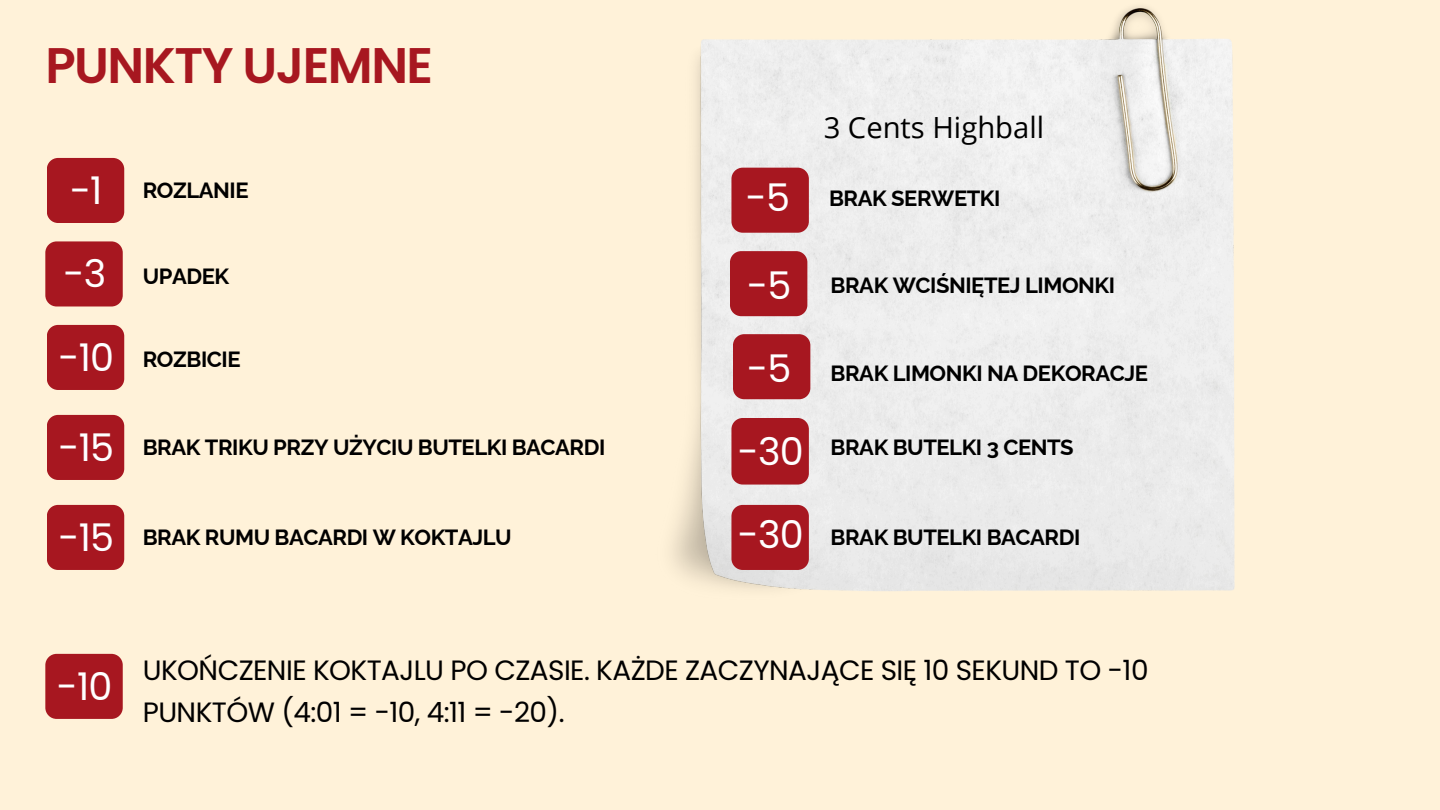
<style>
.page{position:relative;width:1440px;height:810px;background:#fff2d9}
.page>*{position:absolute;margin:0;border:0;box-sizing:border-box;transform-origin:0 0}
.t1{font:600 50px "Poppins";letter-spacing:-.03em;color:#a71720}
.t2{font:38.1px "Poppins";letter-spacing:-.02em;color:#fff}
.t3{font:29.2px "Open Sans";color:#000}
.t4{font:27.9px/41.8px "Poppins";letter-spacing:-.02em;color:#000}
.t5{font:700 22px "Raleway";letter-spacing:-.02em;color:#000}
</style>
<div class="page">
<div style="left:47px;top:158px;width:77px;height:65px;background:#a71720;border-radius:11px"></div>
<div style="left:47px;top:325px;width:77px;height:65px;background:#a71720;border-radius:11px"></div>
<div style="left:45px;top:241px;width:78px;height:66px;background:#a71720;border-radius:11px"></div>
<div style="left:45px;top:654px;width:78px;height:65px;background:#a71720;border-radius:11px"></div>
<div style="left:47px;top:415px;width:77px;height:65px;background:#a71720;border-radius:11px"></div>
<div style="left:47px;top:505px;width:77px;height:65px;background:#a71720;border-radius:11px"></div>
<img style="left:672px;top:7px;width:562px;height:584px">
<div style="left:731px;top:168px;width:78px;height:65px;background:#a71720;border-radius:11px"></div>
<div style="left:730px;top:251px;width:77px;height:65px;background:#a71720;border-radius:11px"></div>
<div style="left:733px;top:334px;width:77px;height:65px;background:#a71720;border-radius:11px"></div>
<div style="left:731px;top:418px;width:78px;height:67px;background:#a71720;border-radius:11px"></div>
<div style="left:731px;top:505px;width:78px;height:65px;background:#a71720;border-radius:11px"></div>
<h2 class="t1" style="left:45px;top:31px;width:389px">PUNKTY UJEMNE</h2>
<p class="t2" style="left:70px;top:164px;width:34px">-1</p>
<p class="t2" style="left:63px;top:247px;width:44px">-3</p>
<h2 class="t2" style="left:58px;top:331px;width:57px">-10</h2>
<p class="t2" style="left:58px;top:421px;width:57px">-15</p>
<h4 class="t2" style="left:58px;top:511px;width:57px">-15</h4>
<p class="t5" style="left:143px;top:178px;width:107px">ROZLANIE</p>
<p class="t5" style="left:143px;top:264px;width:88px">UPADEK</p>
<h2 class="t5" style="left:143px;top:346px;width:99px">ROZBICIE</h2>
<p class="t5" style="left:143px;top:435px;width:464px">BRAK TRIKU PRZY UŻYCIU BUTELKI BACARDI</p>
<h1 class="t5" style="left:143px;top:525px;width:371px">BRAK RUMU BACARDI W KOKTAJLU</h1>
<p class="t2" style="left:746px;top:171px;width:46px">-5</p>
<h2 class="t3" style="left:824px;top:107px;width:222px">3 Cents Highball</h2>
<h2 class="t5" style="left:829px;top:185px;width:173px">BRAK SERWETKI</h2>
<h2 class="t2" style="left:747px;top:259px;width:46px">-5</h2>
<p class="t2" style="left:747px;top:342px;width:46px">-5</p>
<h2 class="t2" style="left:738px;top:425px;width:67px">-30</h2>
<p class="t2" style="left:738px;top:508px;width:67px">-30</p>
<p class="t5" style="left:831px;top:273px;width:286px">BRAK WCIŚNIĘTEJ LIMONKI</p>
<h2 class="t5" style="left:831px;top:360px;width:319px">BRAK LIMONKI NA DEKORACJE</h2>
<p class="t5" style="left:831px;top:435px;width:245px">BRAK BUTELKI 3 CENTS</p>
<h2 class="t5" style="left:831px;top:525px;width:251px">BRAK BUTELKI BACARDI</h2>
<h2 class="t2" style="left:57px;top:660px;width:57px">-10</h2>
<h2 class="t4" style="left:143px;top:650px;width:1007px">UKOŃCZENIE KOKTAJLU PO CZASIE. KAŻDE ZACZYNAJĄCE SIĘ 10 SEKUND TO -10<br>PUNKTÓW (4:01 = -10, 4:11 = -20).</h2>
</div>
